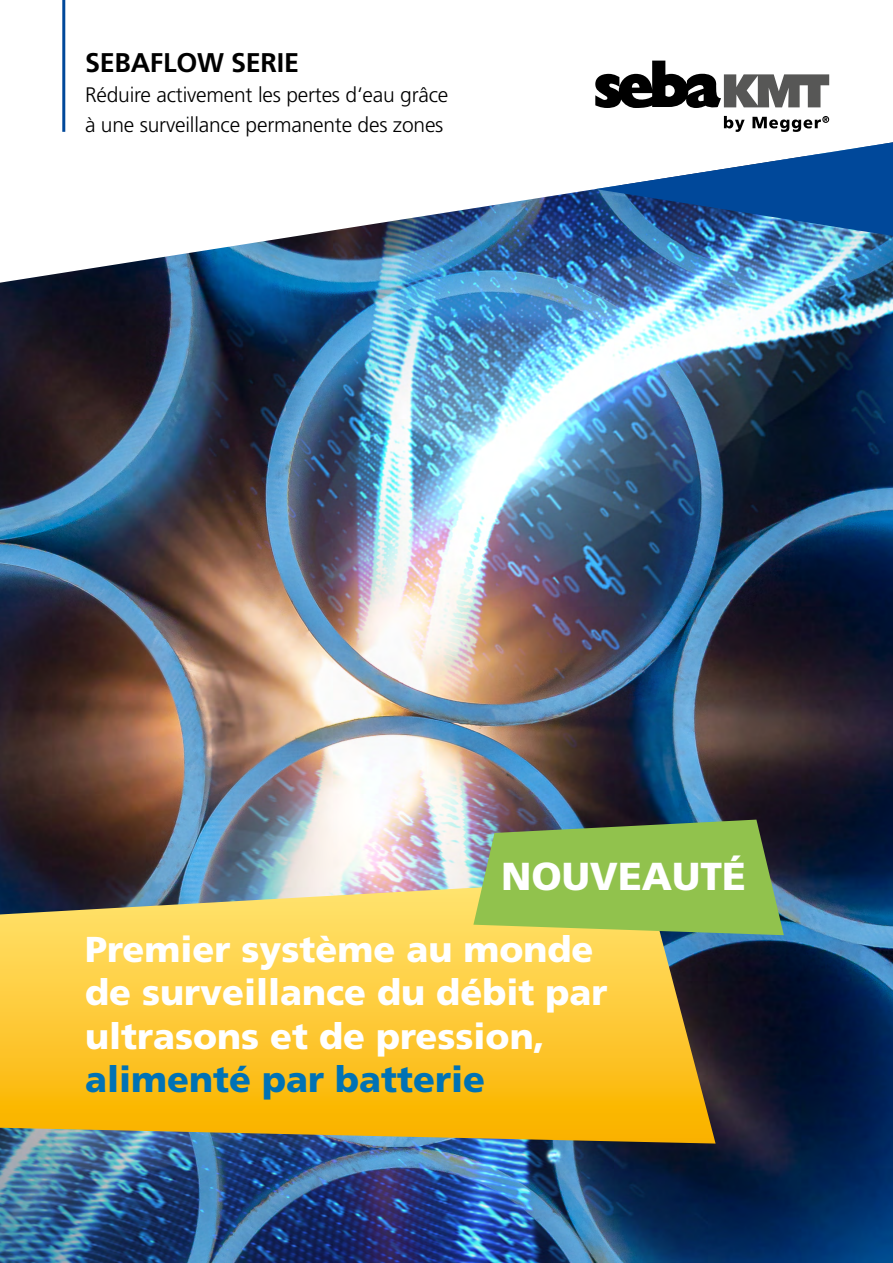
<style>
.page{position:relative;width:893px;height:1263px;background:#fff}
.page>*{position:absolute;margin:0;border:0;box-sizing:border-box;transform-origin:0 0}
.t1{font:900 39px "Frutiger LT Pro";color:#fff}
.t2{font:900 36px/43.2px "Frutiger LT Pro";color:#fff}
.t3{font:900 36px "Frutiger LT Pro";color:#0072b5}
.t4{font:700 27px "Frutiger LT Pro";letter-spacing:-.01em;color:#000}
.t5{font:300 21px/30px "Frutiger LT Pro";letter-spacing:-.01em;color:#000}
</style>
<div class="page">
<img style="left:0;top:189px;width:893px;height:1074px">
<svg style="left:595px;top:142px;width:298px;height:94px"></svg>
<svg style="left:595px;top:61px;width:234px;height:47px"></svg>
<svg style="left:724px;top:116px;width:21px;height:16px"></svg>
<svg style="left:752px;top:116px;width:77px;height:16px"></svg>
<hr style="left:62px;top:0;width:3px;height:132px;background:#00489a">
<svg style="left:0;top:878px;width:716px;height:265px"></svg>
<svg style="left:473px;top:820px;width:311px;height:115px"></svg>
<p class="t4" style="left:85px;top:46px;width:216px">SEBAFLOW SERIE</p>
<p class="t5" style="left:85px;top:80px;width:365px">Réduire activement les pertes d‘eau grâce à une surveillance permanente des zones</p>
<h1 class="t1" style="left:501px;top:852px;width:246px">NOUVEAUTÉ</h1>
<h2 class="t2" style="left:85px;top:928px;width:524px">Premier système au monde de surveillance du débit par ultrasons et de pression,</h2>
<h2 class="t3" style="left:85px;top:1057px;width:402px">alimenté par batterie</h2>
</div>
